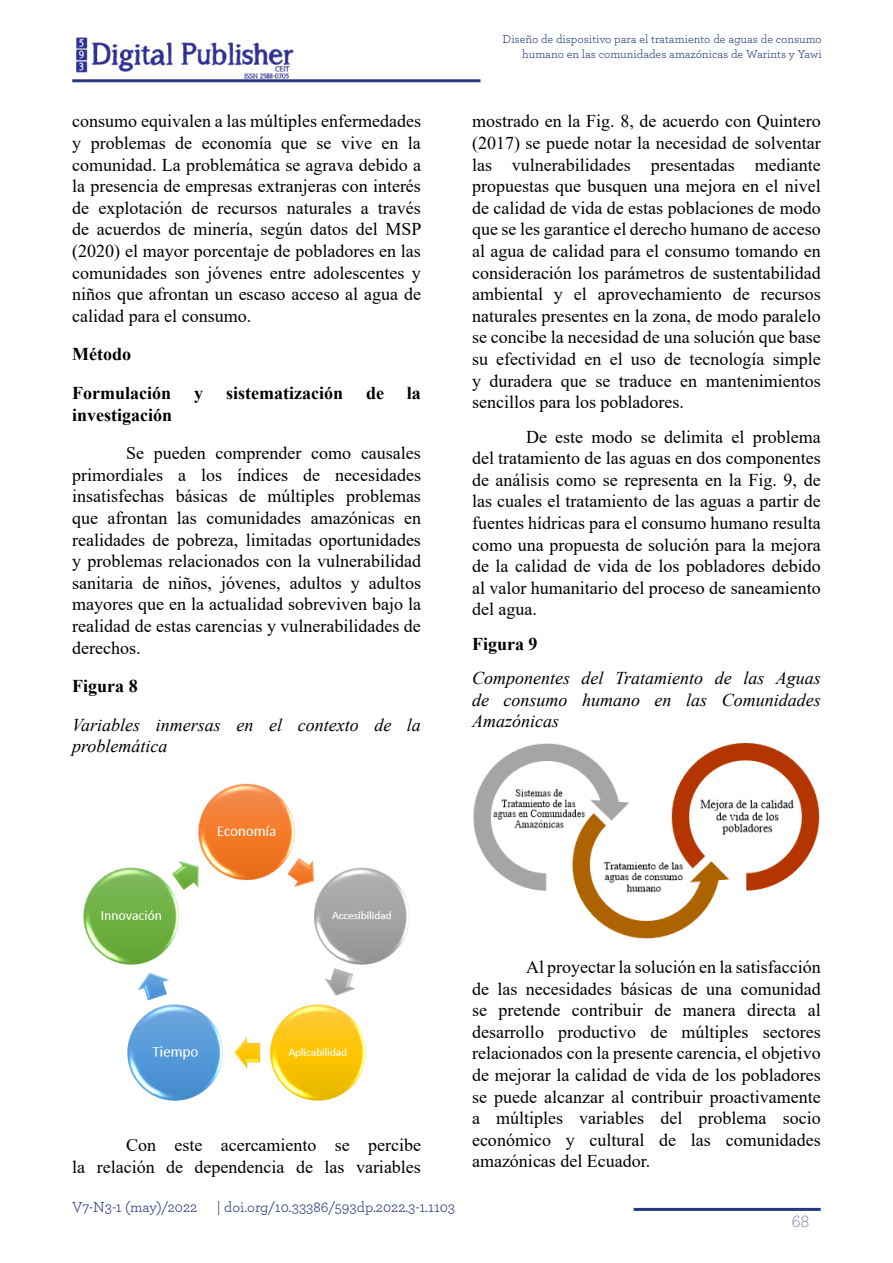
<style>
.page{position:relative;width:893px;height:1263px;background:#fff}
.page>*{position:absolute;margin:0;border:0;box-sizing:border-box;transform-origin:0 0}
.t1{font:18px/21.6px "Times New Roman";color:#000;text-align:justify}
.t2{font:italic 18px/21.6px "Times New Roman";color:#000}
.t3{font:700 18px/38.5px "Times New Roman";color:#000}
.t4{font:200 18px "Archer";color:#283583}
.t5{font:15px "Archer";color:#283583}
.t6{font:12px/14.4px "Archer";color:#25377f;text-align:right}
</style>
<div class="page">
<hr style="left:72px;top:79px;width:408px;height:3px;background:#283583">
<img style="left:76px;top:37px;width:218px;height:42px">
<hr style="left:634px;top:1208px;width:187px;height:3px;background:#283583">
<img style="left:83px;top:783px;width:327px;height:318px">
<img style="left:473px;top:744px;width:346px;height:195px">
<p class="t1" style="left:72px;top:110px;width:351px">consumo equivalen a las múltiples enfermedades y problemas de economía que se vive en la comunidad. La problemática se agrava debido a la presencia de empresas extranjeras con interés de explotación de recursos naturales a través de acuerdos de minería, según datos del MSP (2020) el mayor porcentaje de pobladores en las comunidades son jóvenes entre adolescentes y niños que afrontan un escaso acceso al agua de calidad para el consumo.</p>
<p class="t3" style="left:72px;top:334px;width:101px">Método<br>Formulación</p>
<p class="t3" style="left:194px;top:373px;width:10px">y</p>
<p class="t3" style="left:226px;top:373px;width:118px">sistematización</p>
<p class="t3" style="left:366px;top:373px;width:19px">de</p>
<p class="t3" style="left:407px;top:373px;width:16px">la</p>
<p class="t3" style="left:72px;top:395px;width:102px">investigación</p>
<p class="t1" style="left:72px;top:442px;width:350px;text-indent:54px">Se pueden comprender como causales primordiales a los índices de necesidades insatisfechas básicas de múltiples problemas que afrontan las comunidades amazónicas en realidades de pobreza, limitadas oportunidades y problemas relacionados con la vulnerabilidad sanitaria de niños, jóvenes, adultos y adultos mayores que en la actualidad sobreviven bajo la realidad de estas carencias y vulnerabilidades de derechos.</p>
<p class="t3" style="left:72px;top:666px;width:67px">Figura 8</p>
<p class="t2" style="left:72px;top:713px;width:350px">Variables inmersas en el contexto de la problemática</p>
<p class="t6" style="left:502px;top:32px;width:321px">Diseño de dispositivo para el tratamiento de aguas de consumo humano en las comunidades amazónicas de Warints y Yawi</p>
<p class="t1" style="left:472px;top:110px;width:350px">mostrado en la Fig. 8, de acuerdo con Quintero (2017) se puede notar la necesidad de solventar las vulnerabilidades presentadas mediante propuestas que busquen una mejora en el nivel de calidad de vida de estas poblaciones de modo que se les garantice el derecho humano de acceso al agua de calidad para el consumo tomando en consideración los parámetros de sustentabilidad ambiental y el aprovechamiento de recursos naturales presentes en la zona, de modo paralelo se concibe la necesidad de una solución que base su efectividad en el uso de tecnología simple y duradera que se traduce en mantenimientos sencillos para los pobladores.</p>
<p class="t1" style="left:472px;top:425px;width:350px;text-indent:54px">De este modo se delimita el problema del tratamiento de las aguas en dos componentes de análisis como se representa en la Fig. 9, de las cuales el tratamiento de las aguas a partir de fuentes hídricas para el consumo humano resulta como una propuesta de solución para la mejora de la calidad de vida de los pobladores debido al valor humanitario del proceso de saneamiento del agua.</p>
<p class="t3" style="left:472px;top:624px;width:67px">Figura 9</p>
<p class="t2" style="left:472px;top:667px;width:350px;text-align:justify">Componentes del Tratamiento de las Aguas de consumo humano en las Comunidades Amazónicas</p>
<p class="t1" style="left:72px;top:1134px;width:350px;text-align:right">Con este acercamiento se percibe<br>la relación de dependencia de las variables</p>
<p class="t5" style="left:72px;top:1196px;width:127px">V7-N3-1 (may)/2022</p>
<p class="t5" style="left:217px;top:1196px;width:240px">| doi.org/10.33386/593dp.2022.3-1.1103</p>
<p class="t1" style="left:472px;top:956px;width:350px;text-indent:54px">Al proyectar la solución en la satisfacción de las necesidades básicas de una comunidad se pretende contribuir de manera directa al desarrollo productivo de múltiples sectores relacionados con la presente carencia, el objetivo de mejorar la calidad de vida de los pobladores se puede alcanzar al contribuir proactivamente a múltiples variables del problema socio económico y cultural de las comunidades amazónicas del Ecuador.</p>
<p class="t4" style="left:792px;top:1209px;width:19px">68</p>
</div>
